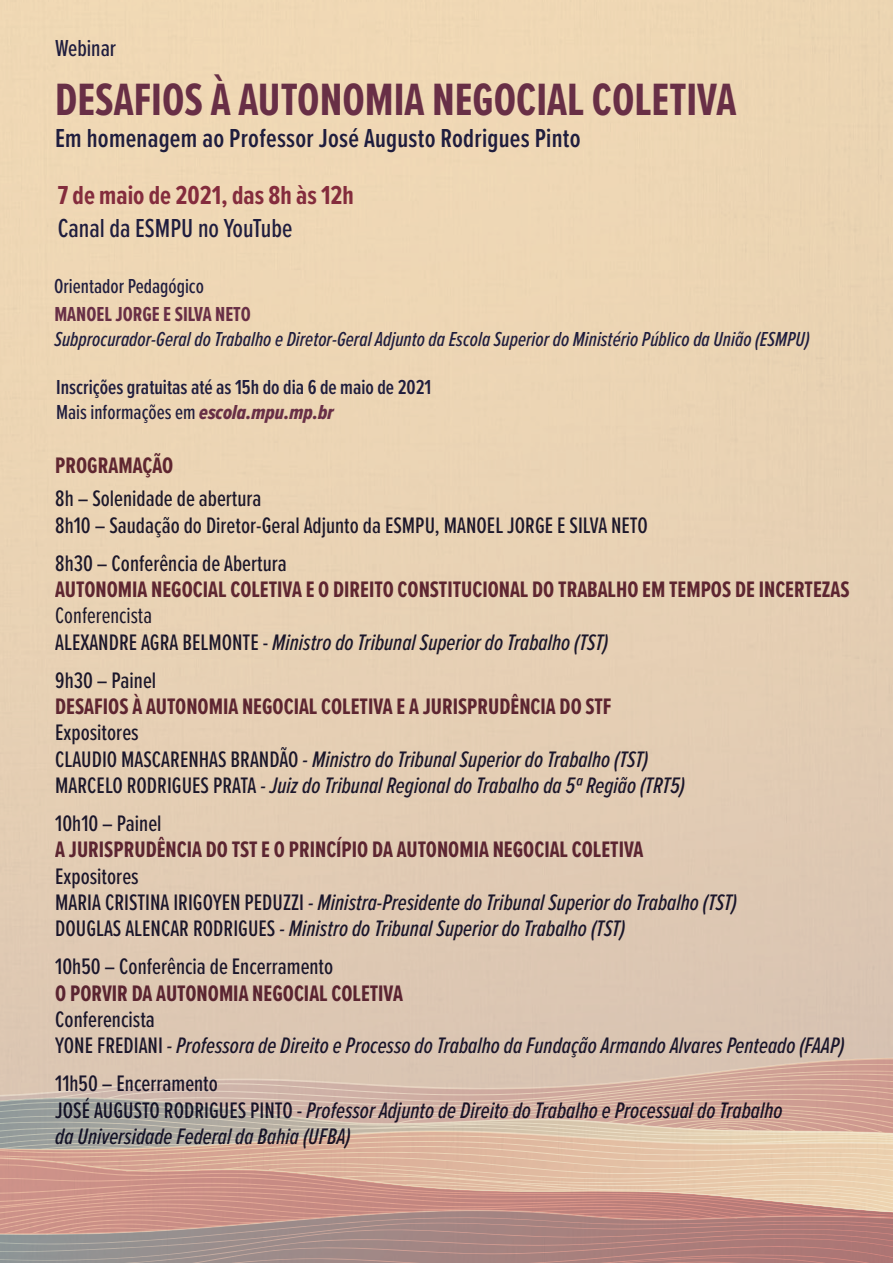
<style>
.page{position:relative;width:893px;height:1263px;background:#fff}
.page>*{position:absolute;margin:0;border:0;box-sizing:border-box;transform-origin:0 0}
.t1{font:700 46.95px "Proxima Nova Ex Cn";color:#682f46}
.t2{font:600 27px "Proxima Nova Ex Cn";letter-spacing:.01em;color:#1f1d3e}
.t3{font:700 27px "Proxima Nova Ex Cn";color:#842c3d}
.t4{font:500 27px "Proxima Nova Ex Cn";color:#1f1d3e}
.t5{font:500 24px "Proxima Nova Ex Cn";color:#1f1d3e}
.t6{font:italic 500 23.25px/26.2px "Proxima Nova Ex Cn";color:#1f1d3e}
.t7{font:700 23.25px "Proxima Nova Ex Cn";color:#682f46}
.t8{font:500 23.25px/26.2px "Proxima Nova Ex Cn";color:#1f1d3e}
.t9{font:italic 500 21px "Proxima Nova Ex Cn";color:#1f1d3e}
.t10{font:600 21px/24.8px "Proxima Nova Ex Cn";color:#1f1d3e}
.t11{font:700 21px "Proxima Nova Ex Cn";color:#682f46}
.t12{font:500 21px "Proxima Nova Ex Cn";color:#1f1d3e}
.s1{font-weight:500}
.s2{font-family:"Proxima Nova Ex Cn Extrabld It";font-weight:400;color:#682f46}
.s3{font-weight:400;font-style:normal}
.s4{font-style:normal}
</style>
<div class="page">
<p class="t5" style="left:55px;top:31px;width:63px">Webinar</p>
<h1 class="t1" style="left:55px;top:65px;width:683px">DESAFIOS À AUTONOMIA NEGOCIAL COLETIVA</h1>
<p class="t2" style="left:55px;top:118px;width:527px">Em homenagem ao Professor José Augusto Rodrigues Pinto</p>
<p class="t3" style="left:58px;top:175px;width:298px">7 de maio de 2021, das 8h às 12h</p>
<p class="t4" style="left:58px;top:208px;width:236px">Canal da ESMPU no YouTube</p>
<p class="t12" style="left:54px;top:271px;width:151px">Orientador Pedagógico</p>
<p class="t11" style="left:54px;top:299px;width:198px">MANOEL JORGE E SILVA NETO</p>
<p class="t9" style="left:54px;top:324px;width:757px">Subprocurador-Geral do Trabalho e Diretor-Geral Adjunto da Escola Superior do Ministério Público da União (ESMPU)</p>
<p class="t10" style="left:56px;top:374px;width:377px">Inscrições gratuitas até as 15h do dia 6 de maio de 2021<br><span class="s1">Mais informações em</span> <span class="s2">escola.mpu.mp.br</span></p>
<p class="t7" style="left:55px;top:448px;width:119px">PROGRAMAÇÃO</p>
<p class="t8" style="left:55px;top:485px;width:594px">8h – Solenidade de abertura<br>8h10 – Saudação do Diretor-Geral Adjunto da ESMPU, MANOEL JORGE E SILVA NETO</p>
<p class="t8" style="left:55px;top:549px;width:233px">8h30 – Conferência de Abertura</p>
<p class="t7" style="left:55px;top:572px;width:796px">AUTONOMIA NEGOCIAL COLETIVA E O DIREITO CONSTITUCIONAL DO TRABALHO EM TEMPOS DE INCERTEZAS</p>
<p class="t6" style="left:55px;top:602px;width:555px"><span class="s3">Conferencista<br></span><span class="s4">ALEXANDRE AGRA BELMONTE -</span> Ministro do Tribunal Superior do Trabalho (TST)</p>
<p class="t8" style="left:55px;top:666px;width:102px">9h30 – Painel</p>
<p class="t7" style="left:55px;top:689px;width:558px">DESAFIOS À AUTONOMIA NEGOCIAL COLETIVA E A JURISPRUDÊNCIA DO STF</p>
<p class="t6" style="left:55px;top:719px;width:631px"><span class="s4">Expositores<br>CLAUDIO MASCARENHAS BRANDÃO</span> - Ministro do Tribunal Superior do Trabalho (TST)<br><span class="s4">MARCELO RODRIGUES PRATA</span> - Juiz do Tribunal Regional do Trabalho da 5ª Região (TRT5)</p>
<p class="t8" style="left:55px;top:809px;width:108px">10h10 – Painel</p>
<p class="t7" style="left:55px;top:833px;width:590px">A JURISPRUDÊNCIA DO TST E O PRINCÍPIO DA AUTONOMIA NEGOCIAL COLETIVA</p>
<p class="t6" style="left:55px;top:862px;width:683px"><span class="s4">Expositores<br>MARIA CRISTINA IRIGOYEN PEDUZZI</span> - Ministra-Presidente do Tribunal Superior do Trabalho (TST)<br><span class="s4">DOUGLAS ALENCAR RODRIGUES</span> - Ministro do Tribunal Superior do Trabalho (TST)</p>
<p class="t8" style="left:55px;top:953px;width:280px">10h50 – Conferência de Encerramento</p>
<p class="t7" style="left:55px;top:976px;width:349px">O PORVIR DA AUTONOMIA NEGOCIAL COLETIVA</p>
<p class="t6" style="left:55px;top:1005px;width:791px"><span class="s4">Conferencista<br>YONE FREDIANI</span> - Professora de Direito e Processo do Trabalho da Fundação Armando Alvares Penteado (FAAP)</p>
<p class="t6" style="left:55px;top:1070px;width:729px"><span class="s4">11h50 – Encerramento<br>JOSÉ AUGUSTO RODRIGUES PINTO -</span> Professor Adjunto de Direito do Trabalho e Processual do Trabalho da Universidade Federal da Bahia (UFBA)</p>
</div>
